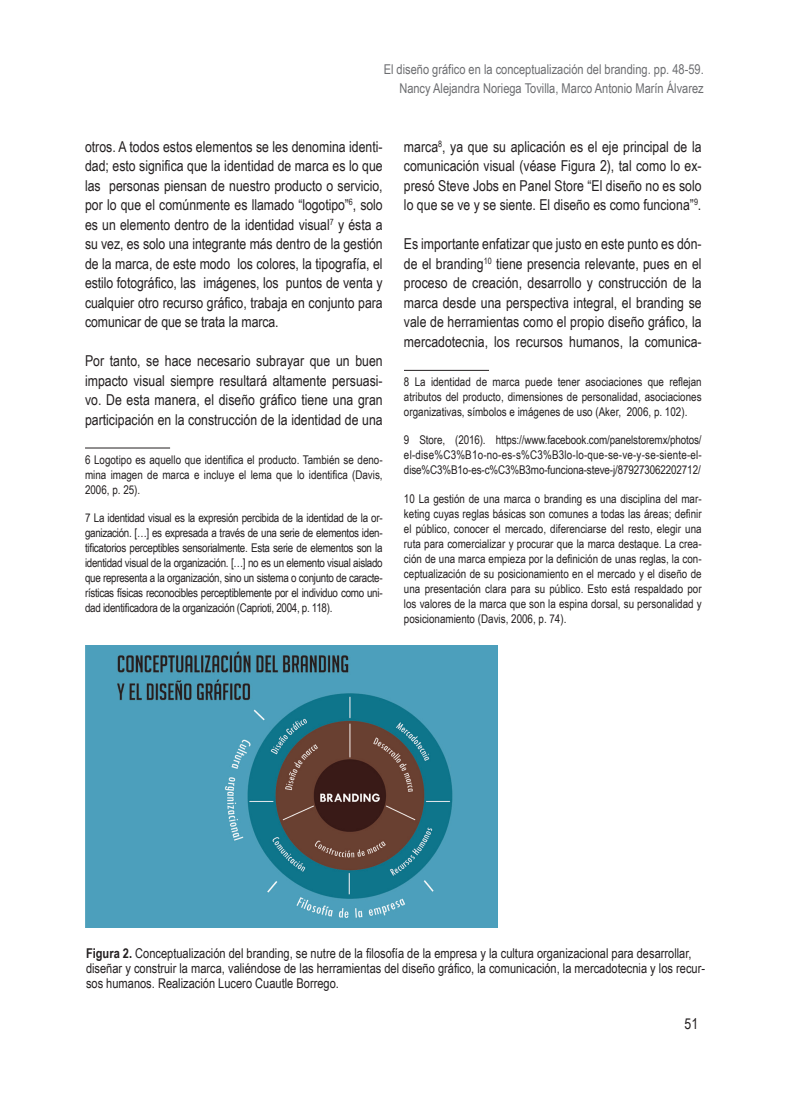
<style>
.page{position:relative;width:808px;height:1106px;background:#fff}
.page>*{position:absolute;margin:0;border:0;box-sizing:border-box;transform-origin:0 0}
.Cuerpo{font:15px/19.5px "Arial Narrow";color:#231f20;text-align:justify}
.fig{font:13.5px/15px "Arial Narrow";color:#231f20}
.t1{font:13.5px/19.5px "Arial Narrow";color:#6c6d70;text-align:right}
.nota{font:12px/15px "Arial Narrow";color:#231f20;text-align:justify}
.s1{font-weight:700}
</style>
<div class="page">
<img style="left:85px;top:645px;width:413px;height:282px">
<hr style="left:404px;top:370px;width:85px;height:1px;background:#231f20">
<hr style="left:85px;top:447px;width:85px;height:1px;background:#231f20">
<p class="t1" style="left:384px;top:58px;width:322px">El diseño gráfico en la conceptualización del branding. pp. 48-59.<br>Nancy Alejandra Noriega Tovilla, Marco Antonio Marín Álvarez</p>
<p class="Cuerpo" style="left:85px;top:136px;width:299px">otros. A todos estos elementos se les denomina identi&shy;dad; esto significa que la identidad de marca es lo que las personas piensan de nuestro producto o servicio, por lo que el comúnmente es llamado “logotipo”<sup>6</sup>, solo es un elemento dentro de la identidad visual<sup>7</sup> y ésta a su vez, es solo una integrante más dentro de la gestión de la marca, de este modo los colores, la tipografía, el estilo fotográfico, las imágenes, los puntos de venta y cualquier otro recurso gráfico, trabaja en conjunto para comunicar de que se trata la marca.</p>
<p class="Cuerpo" style="left:85px;top:350px;width:299px">Por tanto, se hace necesario subrayar que un buen impacto visual siempre resultará altamente persuasi&shy;vo. De esta manera, el diseño gráfico tiene una gran participación en la construcción de la identidad de una</p>
<p class="nota" style="left:85px;top:451px;width:299px">6 Logotipo es aquello que identifica el producto. También se deno&shy;mina imagen de marca e incluye el lema que lo identifica (Davis, 2006, p. 25).</p>
<p class="nota" style="left:85px;top:510px;width:299px">7 La identidad visual es la expresión percibida de la identidad de la or&shy;ganización. […] es expresada a través de una serie de elementos iden&shy;tificatorios perceptibles sensorialmente. Esta serie de elementos son la identidad visual de la organización. […] no es un elemento visual aislado que representa a la organización, sino un sistema o conjunto de caracte&shy;rísticas físicas reconocibles perceptiblemente por el individuo como uni&shy;dad identificadora de la organización (Caprioti, 2004, p. 118).</p>
<p class="Cuerpo" style="left:404px;top:136px;width:299px">marca<sup>8</sup>, ya que su aplicación es el eje principal de la comunicación visual (véase Figura 2), tal como lo ex&shy;presó Steve Jobs en Panel Store “El diseño no es solo lo que se ve y se siente. El diseño es como funciona”<sup>9</sup>.</p>
<p class="Cuerpo" style="left:404px;top:233px;width:299px">Es importante enfatizar que justo en este punto es dón&shy;de el branding<sup>10</sup> tiene presencia relevante, pues en el proceso de creación, desarrollo y construcción de la marca desde una perspectiva integral, el branding se vale de herramientas como el propio diseño gráfico, la mercadotecnia, los recursos humanos, la comunica-</p>
<p class="nota" style="left:404px;top:373px;width:299px">8 La identidad de marca puede tener asociaciones que reflejan atributos del producto, dimensiones de personalidad, asociaciones organizativas, símbolos e imágenes de uso (Aker, 2006, p. 102).</p>
<p class="nota" style="left:404px;top:432px;width:299px">9 Store, (2016). https://www.facebook.com/panelstoremx/photos/ el-dise%C3%B1o-no-es-s%C3%B3lo-lo-que-se-ve-y-se-siente-el&shy;dise%C3%B1o-es-c%C3%B3mo-funciona-steve-j/879273062202712/</p>
<p class="nota" style="left:404px;top:490px;width:299px">10 La gestión de una marca o branding es una disciplina del mar&shy;keting cuyas reglas básicas son comunes a todas las áreas; definir el público, conocer el mercado, diferenciarse del resto, elegir una ruta para comercializar y procurar que la marca destaque. La crea&shy;ción de una marca empieza por la definición de unas reglas, la con&shy;ceptualización de su posicionamiento en el mercado y el diseño de una presentación clara para su público. Esto está respaldado por los valores de la marca que son la espina dorsal, su personalidad y posicionamiento (Davis, 2006, p. 74).</p>
<p class="fig" style="left:86px;top:945px;width:621px"><span class="s1">Figura 2.</span> Conceptualización del branding, se nutre de la filosofía de la empresa y la cultura organizacional para desarrollar, diseñar y construir la marca, valiéndose de las herramientas del diseño gráfico, la comunicación, la mercadotecnia y los recur&shy;sos humanos. Realización Lucero Cuautle Borrego.</p>
<p class="Cuerpo" style="left:684px;top:1013px;width:15px">51</p>
</div>
